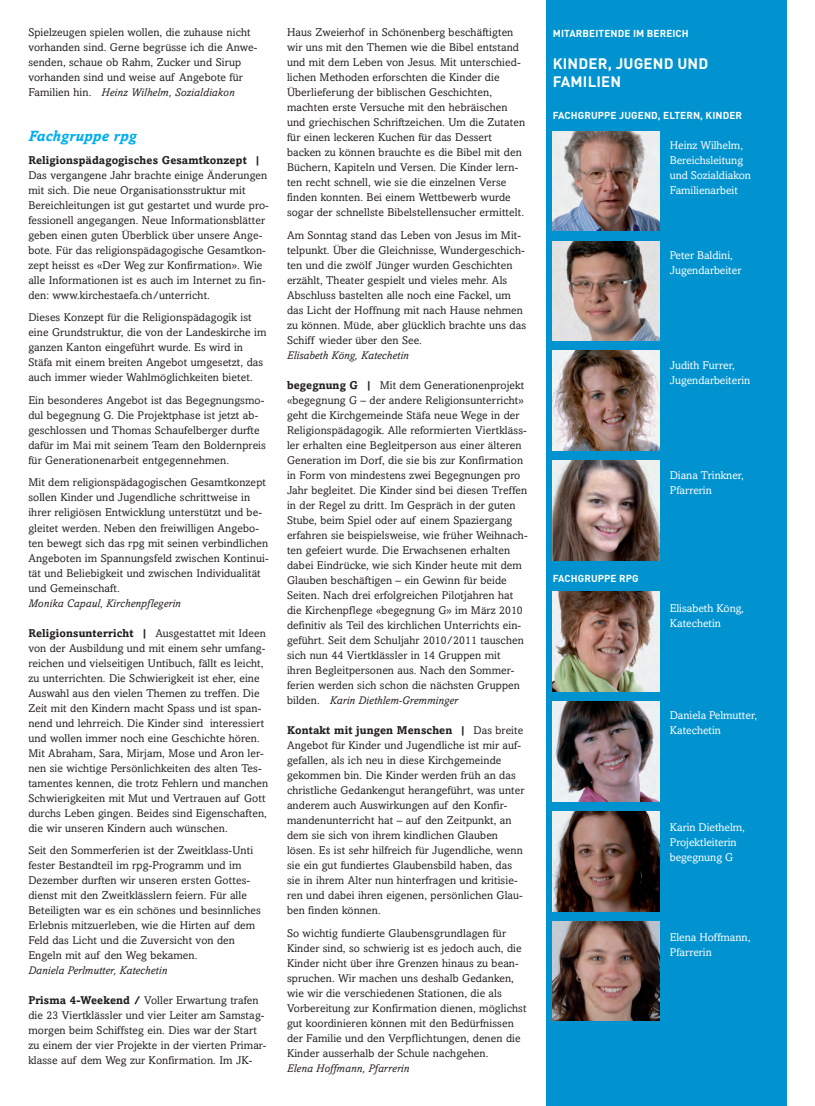
<style>
.page{position:relative;width:815px;height:1106px;background:#fff}
.page>*{position:absolute;margin:0;border:0;box-sizing:border-box;transform-origin:0 0}
.t1{font:700 15px/17.5px "DIN";letter-spacing:.01em;color:#fff}
.t2{font:italic 700 15px "Amasis";letter-spacing:.01em;color:#00aeef}
.t3{font:11.25px/15px "Amasis";letter-spacing:.01em;color:#231f20}
.t4{font:11.25px/15px "Amasis";color:#fff}
.t5{font:italic 11.25px "Amasis";letter-spacing:.01em;color:#231f20}
.t6{font:700 11.25px "Amasis";letter-spacing:.01em;color:#231f20}
.t7{font:700 10px "DIN";letter-spacing:.01em;color:#fff}
.s1{font-style:italic}
.s2{font-weight:700}
</style>
<div class="page">
<div style="left:546px;top:0;width:241px;height:1106px;background:#0093d0"></div>
<img style="left:553px;top:131px;width:106px;height:99px">
<img style="left:553px;top:241px;width:106px;height:99px">
<img style="left:553px;top:351px;width:106px;height:99px">
<img style="left:553px;top:461px;width:106px;height:99px">
<img style="left:553px;top:592px;width:106px;height:99px">
<img style="left:553px;top:702px;width:106px;height:99px">
<img style="left:553px;top:811px;width:106px;height:100px">
<img style="left:553px;top:921px;width:106px;height:99px">
<p class="t3" style="left:28px;top:26px;width:231px">Spielzeugen spielen wollen, die zuhause nicht vorhanden sind. Gerne begrüsse ich die Anwe&shy;senden, schaue ob Rahm, Zucker und Sirup vorhanden sind und weise auf Angebote für Familien hin. <span class="s1">Heinz Wilhelm, Sozialdiakon</span></p>
<h1 class="t2" style="left:28px;top:131px;width:110px">Fachgruppe rpg</h1>
<p class="t6" style="left:28px;top:156px;width:234px">Religionspädagogisches Gesamtkonzept |</p>
<p class="t3" style="left:28px;top:169px;width:242px">Das vergangene Jahr brachte einige Änderungen mit sich. Die neue Organisationsstruktur mit Bereichleitungen ist gut gestartet und wurde pro&shy;fessionell angegangen. Neue Informationsblätter geben einen guten Überblick über unsere Ange&shy;bote. Für das religionspädagogische Gesamtkon&shy;zept heisst es «Der Weg zur Konfirmation». Wie alle Informationen ist es auch im Internet zu fin&shy;den: www.kirchestaefa.ch/unterricht.</p>
<p class="t3" style="left:28px;top:311px;width:240px">Dieses Konzept für die Religionspädagogik ist eine Grundstruktur, die von der Landeskirche im ganzen Kanton eingeführt wurde. Es wird in Stäfa mit einem breiten Angebot umgesetzt, das auch immer wieder Wahlmöglichkeiten bietet.</p>
<p class="t3" style="left:28px;top:394px;width:239px">Ein besonderes Angebot ist das Begegnungsmo&shy;dul begegnung G. Die Projektphase ist jetzt ab&shy;geschlossen und Thomas Schaufelberger durfte dafür im Mai mit seinem Team den Boldernpreis für Generationenarbeit entgegennehmen.</p>
<p class="t3" style="left:28px;top:476px;width:242px">Mit dem religionspädagogischen Gesamtkonzept sollen Kinder und Jugendliche schrittweise in ihrer religiösen Entwicklung unterstützt und be&shy;gleitet werden. Neben den freiwilligen Angebo&shy;ten bewegt sich das rpg mit seinen verbindlichen Angeboten im Spannungsfeld zwischen Kontinui&shy;tät und Beliebigkeit und zwischen Individualität und Gemeinschaft.</p>
<p class="t5" style="left:28px;top:598px;width:154px">Monika Capaul, Kirchenpflegerin</p>
<p class="t3" style="left:28px;top:626px;width:241px"><span class="s2">Religionsunterricht |</span> Ausgestattet mit Ideen von der Ausbildung und mit einem sehr umfang&shy;reichen und vielseitigen Untibuch, fällt es leicht, zu unterrichten. Die Schwierigkeit ist eher, eine Auswahl aus den vielen Themen zu treffen. Die Zeit mit den Kindern macht Spass und ist span&shy;nend und lehrreich. Die Kinder sind interessiert und wollen immer noch eine Geschichte hören.<br>Mit Abraham, Sara, Mirjam, Mose und Aron ler&shy;nen sie wichtige Persönlichkeiten des alten Tes&shy;tamentes kennen, die trotz Fehlern und manchen Schwierigkeiten mit Mut und Vertrauen auf Gott durchs Leben gingen. Beides sind Eigenschaften, die wir unseren Kindern auch wünschen.</p>
<p class="t3" style="left:28px;top:844px;width:234px">Seit den Sommerferien ist der Zweitklass-Unti fester Bestandteil im rpg-Programm und im Dezember durften wir unseren ersten Gottes&shy;dienst mit den Zweitklässlern feiern. Für alle Beteiligten war es ein schönes und besinnliches Erlebnis mitzuerleben, wie die Hirten auf dem Feld das Licht und die Zuversicht von den Engeln mit auf den Weg bekamen.</p>
<p class="t5" style="left:28px;top:966px;width:140px">Daniela Perlmutter, Katechetin</p>
<p class="t3" style="left:28px;top:994px;width:240px"><span class="s2">Prisma 4-Weekend /</span> Voller Erwartung trafen die 23 Viertklässler und vier Leiter am Samstag&shy;morgen beim Schiffsteg ein. Dies war der Start zu einem der vier Projekte in der vierten Primar&shy;klasse auf dem Weg zur Konfirmation. Im JK-</p>
<p class="t3" style="left:287px;top:26px;width:240px">Haus Zweierhof in Schönenberg beschäftigten wir uns mit den Themen wie die Bibel entstand und mit dem Leben von Jesus. Mit unterschied&shy;lichen Methoden erforschten die Kinder die Überlieferung der biblischen Geschichten, machten erste Versuche mit den hebräischen und griechischen Schriftzeichen. Um die Zutaten für einen leckeren Kuchen für das Dessert backen zu können brauchte es die Bibel mit den Büchern, Kapiteln und Versen. Die Kinder lern&shy;ten recht schnell, wie sie die einzelnen Verse finden konnten. Bei einem Wettbewerb wurde sogar der schnellste Bibelstellensucher ermittelt.</p>
<p class="t3" style="left:287px;top:229px;width:240px">Am Sonntag stand das Leben von Jesus im Mit&shy;telpunkt. Über die Gleichnisse, Wundergeschich&shy;ten und die zwölf Jünger wurden Geschichten erzählt, Theater gespielt und vieles mehr. Als Abschluss bastelten alle noch eine Fackel, um das Licht der Hoffnung mit nach Hause nehmen zu können. Müde, aber glücklich brachte uns das Schiff wieder über den See.</p>
<p class="t5" style="left:287px;top:351px;width:123px">Elisabeth Köng, Katechetin</p>
<p class="t3" style="left:287px;top:379px;width:242px"><span class="s2">begegnung G |</span> Mit dem Generationenprojekt «begegnung G – der andere Religionsunterricht» geht die Kirchgemeinde Stäfa neue Wege in der Religionspädagogik. Alle reformierten Viertkläss&shy;ler erhalten eine Begleitperson aus einer älteren Generation im Dorf, die sie bis zur Konfirmation in Form von mindestens zwei Begegnungen pro Jahr begleitet. Die Kinder sind bei diesen Treffen in der Regel zu dritt. Im Gespräch in der guten Stube, beim Spiel oder auf einem Spaziergang erfahren sie beispielsweise, wie früher Weihnach&shy;ten gefeiert wurde. Die Erwachsenen erhalten dabei Eindrücke, wie sich Kinder heute mit dem Glauben beschäftigen – ein Gewinn für beide Seiten. Nach drei erfolgreichen Pilotjahren hat die Kirchenpflege «begegnung G» im März 2010 definitiv als Teil des kirchlichen Unterrichts ein&shy;geführt. Seit dem Schuljahr 2010/2011 tauschen sich nun 44 Viertklässler in 14 Gruppen mit ihren Begleitpersonen aus. Nach den Sommer&shy;ferien werden sich schon die nächsten Gruppen bilden. <span class="s1">Karin Diethlem-Gremminger</span></p>
<p class="t3" style="left:287px;top:724px;width:239px"><span class="s2">Kontakt mit jungen Menschen |</span> Das breite Angebot für Kinder und Jugendliche ist mir auf&shy;gefallen, als ich neu in diese Kirchgemeinde gekommen bin. Die Kinder werden früh an das christliche Gedankengut herangeführt, was unter anderem auch Auswirkungen auf den Konfir&shy;mandenunterricht hat – auf den Zeitpunkt, an dem sie sich von ihrem kindlichen Glauben lösen. Es ist sehr hilfreich für Jugendliche, wenn sie ein gut fundiertes Glaubensbild haben, das sie in ihrem Alter nun hinterfragen und kritisie&shy;ren und dabei ihren eigenen, persönlichen Glau&shy;ben finden können.</p>
<p class="t3" style="left:287px;top:926px;width:241px">So wichtig fundierte Glaubensgrundlagen für Kinder sind, so schwierig ist es jedoch auch, die Kinder nicht über ihre Grenzen hinaus zu bean&shy;spruchen. Wir machen uns deshalb Gedanken, wie wir die verschiedenen Stationen, die als Vorbereitung zur Konfirmation dienen, möglichst gut koordinieren können mit den Bedürfnissen der Familie und den Verpflichtungen, denen die Kinder ausserhalb der Schule nachgehen.</p>
<p class="t5" style="left:287px;top:1063px;width:124px">Elena Hoffmann, Pfarrerin</p>
<p class="t7" style="left:553px;top:27px;width:138px">MITARBEITENDE IM BEREICH</p>
<h1 class="t1" style="left:553px;top:55px;width:157px">KINDER, JUGEND UND<br>FAMILIEN</h1>
<p class="t7" style="left:553px;top:110px;width:191px">FACHGRUPPE JUGEND, ELTERN, KINDER</p>
<p class="t4" style="left:670px;top:139px;width:83px">Heinz Wilhelm,<br>Bereichsleitung und Sozialdiakon<br>Familienarbeit</p>
<p class="t4" style="left:670px;top:249px;width:73px">Peter Baldini,<br>Jugendarbeiter</p>
<p class="t4" style="left:670px;top:359px;width:82px">Judith Furrer,<br>Jugendarbeiterin</p>
<p class="t4" style="left:670px;top:469px;width:76px">Diana Trinkner,<br>Pfarrerin</p>
<p class="t7" style="left:553px;top:572px;width:87px">FACHGRUPPE RPG</p>
<p class="t4" style="left:670px;top:601px;width:76px">Elisabeth Köng,<br>Katechetin</p>
<p class="t4" style="left:670px;top:709px;width:89px">Daniela Pelmutter,<br>Katechetin</p>
<p class="t4" style="left:670px;top:820px;width:77px">Karin Diethelm,<br>Projektleiterin begegnung G</p>
<p class="t4" style="left:670px;top:930px;width:82px">Elena Hoffmann,<br>Pfarrerin</p>
</div>
